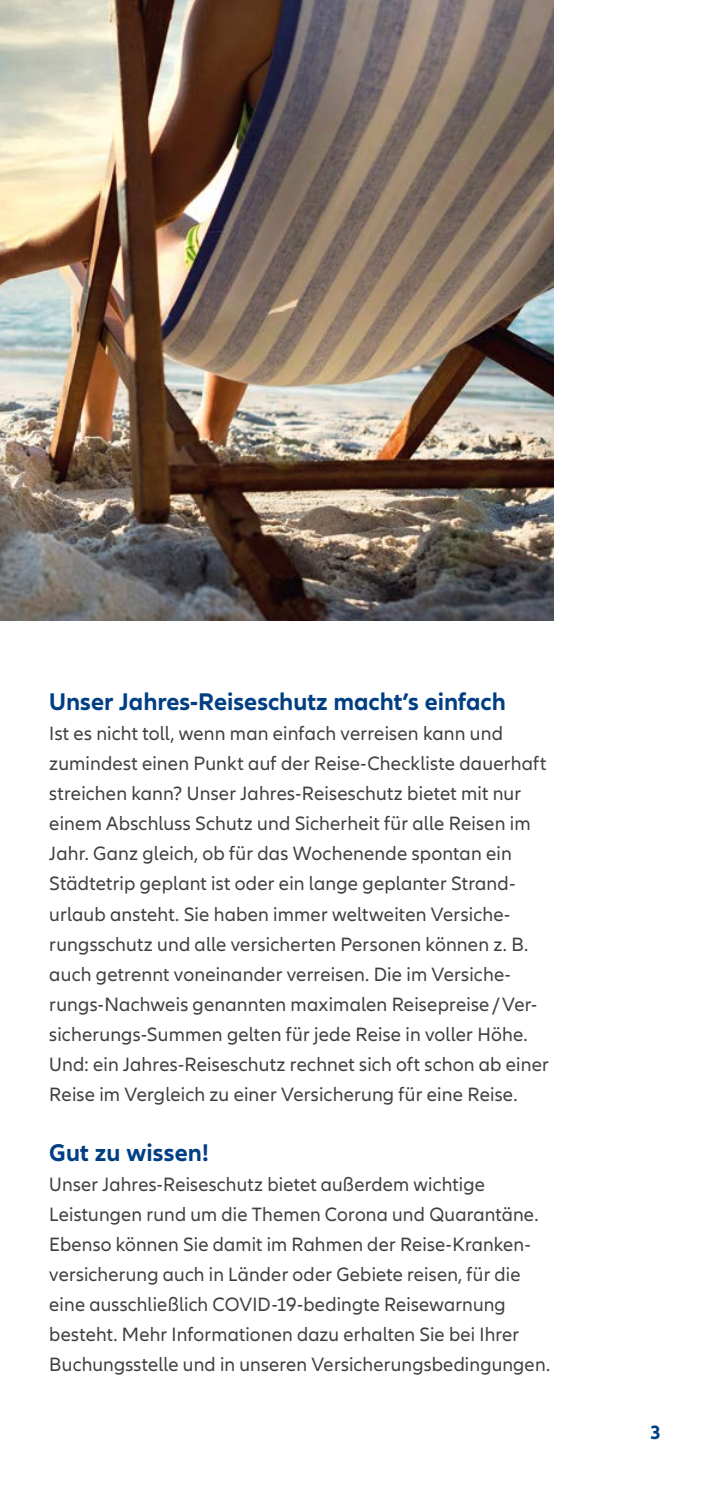
<style>
.page{position:relative;width:709px;height:1489px;background:#fff}
.page>*{position:absolute;margin:0;border:0;box-sizing:border-box;transform-origin:0 0}
.t1{font:700 25px "Allianz Neo";color:#003e84}
.t2{font:20px/30px "Allianz Neo";letter-spacing:.01em;color:#414040}
.t3{font:700 20px "Allianz Neo";color:#003e84}
</style>
<div class="page">
<img style="left:0;top:0;width:553px;height:620px">
<p class="t1" style="left:49px;top:689px;width:458px">Unser Jahres-Reiseschutz macht’s einfach</p>
<p class="t2" style="left:49px;top:719px;width:501px">Ist es nicht toll, wenn man einfach verreisen kann und<br>zu mindest einen Punkt auf der Reise-Checkliste dauerhaft streichen kann? Unser Jahres-Reiseschutz bietet mit nur einem Abschluss Schutz und Sicherheit für alle Reisen im Jahr. Ganz gleich, ob für das Wochenende spontan ein Städtetrip geplant ist oder ein lange geplanter Strand&shy;urlaub ansteht. Sie haben immer weltweiten Versiche&shy;rungsschutz und alle versicherten Personen können z. B. auch getrennt voneinander verreisen. Die im Versiche&shy;rungs-Nachweis genannten maximalen Reisepreise / Ver&shy;sicherungs-Summen gelten für jede Reise in voller Höhe.<br>Und: ein Jahres- Reiseschutz rechnet sich oft schon ab einer Reise im Vergleich zu einer Versicherung für eine Reise.</p>
<p class="t1" style="left:49px;top:1139px;width:161px">Gut zu wissen!</p>
<p class="t2" style="left:49px;top:1169px;width:502px">Unser Jahres-Reiseschutz bietet außerdem wichtige Leistungen rund um die Themen Corona und Quarantäne.<br>Ebenso können Sie damit im Rahmen der Reise-Kranken&shy;versicherung auch in Länder oder Gebiete reisen, für die eine ausschließlich COVID-19-bedingte Reisewarnung besteht. Mehr Informationen dazu erhalten Sie bei Ihrer Buchungsstelle und in unseren Versicherungsbedingungen.</p>
<p class="t3" style="left:650px;top:1421px;width:12px">3</p>
</div>
